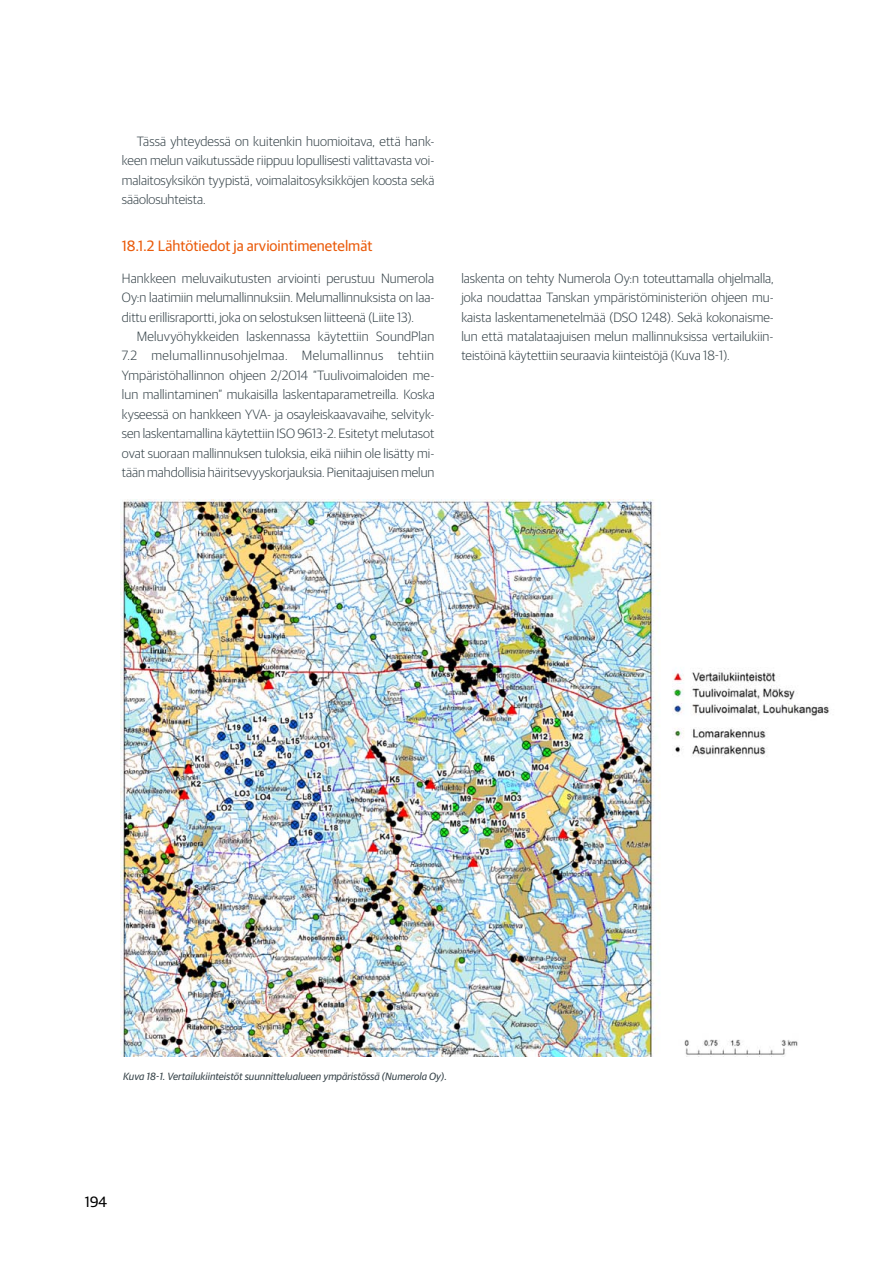
<style>
.page{position:relative;width:893px;height:1263px;background:#fff}
.page>*{position:absolute;margin:0;border:0;box-sizing:border-box;transform-origin:0 0}
.t1{font:15px "Guardian Sans";color:#ea5b0b}
.t2{font:15px "Guardian Sans";color:#000}
.t3{font:300 13.5px/19.5px "Guardian Sans";color:#354248;text-align:justify}
.t4{font:italic 10.5px "Guardian Sans";color:#354248}
</style>
<div class="page">
<img style="left:120px;top:500px;width:709px;height:557px">
<p class="t3" style="left:122px;top:131px;width:314px;text-indent:15px">Tässä yhteydessä on kuitenkin huomioitava, että hank&shy;keen melun vaikutussäde riippuu lopullisesti valittavasta voi&shy;malaitosyksikön tyypistä, voimalaitosyksikköjen koosta sekä sääolosuhteista.</p>
<p class="t1" style="left:122px;top:235px;width:252px">18.1.2 Lähtötiedot ja arviointimenetelmät</p>
<p class="t3" style="left:122px;top:267px;width:314px">Hankkeen meluvaikutusten arviointi perustuu Numerola Oy:n laatimiin melumallinnuksiin. Melumallinnuksista on laa&shy;dittu erillisraportti, joka on selostuksen liitteenä (Liite 13).</p>
<p class="t3" style="left:122px;top:326px;width:314px;text-indent:15px">Meluvyöhykkeiden laskennassa käytettiin SoundPlan 7.2 melumallinnusohjelmaa. Melumallinnus tehtiin Ympäristöhallinnon ohjeen 2/2014 ”Tuulivoimaloiden me&shy;lun mallintaminen” mukaisilla laskentaparametreilla. Koska kyseessä on hankkeen YVA- ja osayleiskaavavaihe, selvityk&shy;sen laskentamallina käytettiin ISO 9613-2. Esitetyt melutasot ovat suoraan mallinnuksen tuloksia, eikä niihin ole lisätty mi&shy;tään mahdollisia häiritsevyyskorjauksia. Pienitaajuisen melun</p>
<p class="t3" style="left:461px;top:267px;width:314px">laskenta on tehty Numerola Oy:n toteuttamalla ohjelmalla, joka noudattaa Tanskan ympäristöministeriön ohjeen mu&shy;kaista laskentamenetelmää (DSO 1248). Sekä kokonaisme&shy;lun että matalataajuisen melun mallinnuksissa vertailukiin&shy;teistöinä käytettiin seuraavia kiinteistöjä (Kuva 18‑1).</p>
<p class="t4" style="left:123px;top:1069px;width:325px">Kuva 18‑1. Vertailukiinteistöt suunnittelualueen ympäristössä (Numerola Oy).</p>
<p class="t2" style="left:85px;top:1191px;width:24px">194</p>
</div>
